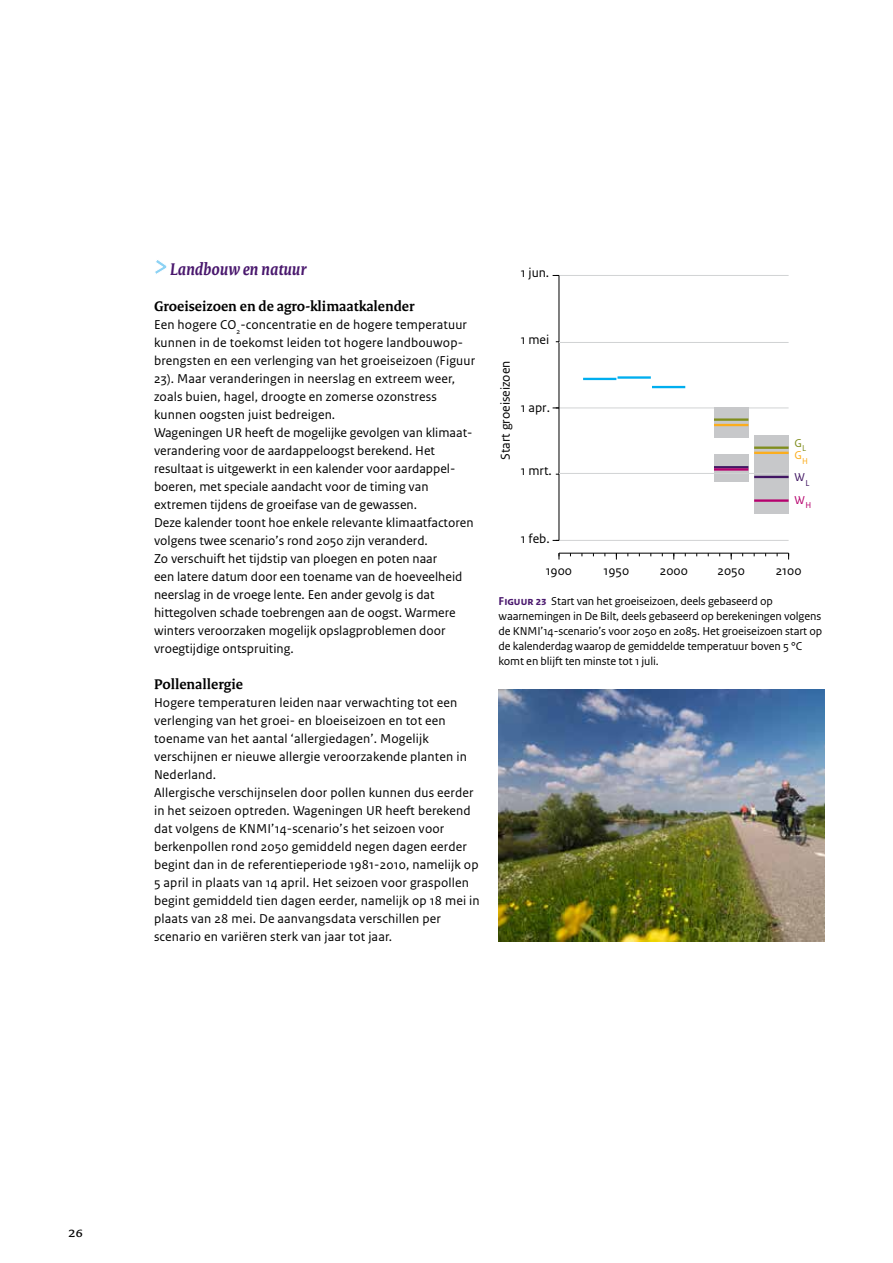
<style>
.page{position:relative;width:893px;height:1263px;background:#fff}
.page>*{position:absolute;margin:0;border:0;box-sizing:border-box;transform-origin:0 0}
.t1{font:italic 700 18px "Rijksoverheid Serif";color:#49176d}
.t2{font:700 15px "Rijksoverheid Serif";color:#000}
.t3{font:15px "Rijksoverheid Serif";color:#000}
.t4{font:13.5px/18px "Rijksoverheid Sans Text";letter-spacing:.01em;color:#000}
.t5{font:12px/15px "Rijksoverheid Sans Text";letter-spacing:-.01em;color:#000}
.t6{font:12px "Rijksoverheid Sans Text";color:#b6006d}
.t7{font:12px "Rijksoverheid Sans Text";color:#411663}
.t8{font:12px "Rijksoverheid Sans Text";color:#fbad1d}
.t9{font:12px "Rijksoverheid Sans Text";color:#808d1d}
.s1{font-weight:700;color:#49176d}
</style>
<div class="page">
<svg style="left:155px;top:260px;width:12px;height:14px"></svg>
<hr style="left:559px;top:540px;width:230px;height:1px;background:#d1d3d4">
<hr style="left:559px;top:408px;width:230px;height:1px;background:#d1d3d4">
<hr style="left:559px;top:275px;width:230px;height:1px;background:#d1d3d4">
<div style="left:714px;top:407px;width:34px;height:25px;background:#c7c8ca"></div>
<div style="left:714px;top:455px;width:34px;height:25px;background:#c7c8ca"></div>
<div style="left:714px;top:457px;width:34px;height:25px;background:#c7c8ca"></div>
<div style="left:714px;top:412px;width:34px;height:25px;background:#c7c8ca"></div>
<div style="left:754px;top:435px;width:35px;height:25px;background:#c7c8ca"></div>
<div style="left:754px;top:464px;width:35px;height:25px;background:#c7c8ca"></div>
<div style="left:754px;top:488px;width:35px;height:25px;background:#c7c8ca"></div>
<div style="left:754px;top:440px;width:35px;height:25px;background:#c7c8ca"></div>
<hr style="left:559px;top:553px;width:230px;height:1px;background:#000">
<hr style="left:559px;top:275px;width:1px;height:265px;background:#000">
<hr style="left:583px;top:378px;width:33px;height:2px;background:#00aeef">
<hr style="left:617px;top:376px;width:34px;height:3px;background:#00aeef">
<hr style="left:652px;top:386px;width:33px;height:2px;background:#00aeef">
<hr style="left:714px;top:424px;width:34px;height:2px;background:#fbad1d">
<hr style="left:714px;top:418px;width:34px;height:3px;background:#808d1d">
<hr style="left:714px;top:466px;width:34px;height:2px;background:#411663">
<hr style="left:714px;top:468px;width:34px;height:3px;background:#b6006d">
<hr style="left:754px;top:452px;width:35px;height:2px;background:#fbad1d">
<hr style="left:754px;top:446px;width:35px;height:3px;background:#808d1d">
<hr style="left:754px;top:476px;width:35px;height:2px;background:#411663">
<hr style="left:754px;top:499px;width:35px;height:3px;background:#b6006d">
<hr style="left:559px;top:342px;width:230px;height:1px;background:#d1d3d4">
<hr style="left:559px;top:473px;width:230px;height:1px;background:#d1d3d4">
<img style="left:498px;top:689px;width:326px;height:252px">
<h1 class="t1" style="left:170px;top:258px;width:138px">Landbouw en natuur</h1>
<p class="t2" style="left:154px;top:297px;width:262px">Groeiseizoen en de agro-klimaatkalender</p>
<p class="t4" style="left:154px;top:316px;width:323px">Een hogere CO<sub>2</sub>-concentratie en de hogere temperatuur kunnen in de toekomst leiden tot hogere landbouwop&shy;brengsten en een verlenging van het groeiseizoen (Figuur 23). Maar veranderingen in neerslag en extreem weer, zoals buien, hagel, droogte en zomerse ozonstress kunnen oogsten juist bedreigen.<br>Wageningen UR heeft de mogelijke gevolgen van klimaat&shy;verandering voor de aardappeloogst berekend. Het resultaat is uitgewerkt in een kalender voor aardappel&shy;boeren, met speciale aandacht voor de timing van extremen tijdens de groeifase van de gewassen.<br>Deze kalender toont hoe enkele relevante klimaatfactoren volgens twee scenario’s rond 2050 zijn veranderd.<br>Zo verschuift het tijdstip van ploegen en poten naar<br>een latere datum door een toename van de hoeveelheid neerslag in de vroege lente. Een ander gevolg is dat hittegolven schade toebrengen aan de oogst. Warmere winters veroorzaken mogelijk opslagproblemen door vroegtijdige ontspruiting.</p>
<p class="t2" style="left:154px;top:675px;width:90px">Pollenallergie</p>
<p class="t4" style="left:154px;top:694px;width:327px">Hogere temperaturen leiden naar verwachting tot een verlenging van het groei- en bloeiseizoen en tot een toename van het aantal ‘allergiedagen’. Mogelijk verschijnen er nieuwe allergie veroorzakende planten in Nederland.<br>Allergische verschijnselen door pollen kunnen dus eerder in het seizoen optreden. Wageningen UR heeft berekend dat volgens de KNMI’14-scenario’s het seizoen voor berkenpollen rond 2050 gemiddeld negen dagen eerder begint dan in de referentieperiode 1981-2010, namelijk op 5 april in plaats van 14 april. Het seizoen voor graspollen begint gemiddeld tien dagen eerder, namelijk op 18 mei in plaats van 28 mei. De aanvangsdata verschillen per scenario en variëren sterk van jaar tot jaar.</p>
<p class="t4" style="left:521px;top:264px;width:30px">1 jun.</p>
<p class="t4" style="left:497px;top:460px;width:101px;rotate:-90deg">Start groeiseizoen</p>
<p class="t4" style="left:521px;top:331px;width:30px">1 mei</p>
<p class="t4" style="left:521px;top:399px;width:31px">1 apr.</p>
<p class="t4" style="left:521px;top:462px;width:32px">1 mrt.</p>
<p class="t9" style="left:794px;top:436px;width:13px">G<sub>L</sub></p>
<p class="t8" style="left:794px;top:448px;width:15px">G<sub>H</sub></p>
<p class="t7" style="left:794px;top:470px;width:17px">W<sub>L</sub></p>
<p class="t6" style="left:794px;top:493px;width:19px">W<sub>H</sub></p>
<p class="t4" style="left:521px;top:530px;width:30px">1 feb.</p>
<p class="t4" style="left:546px;top:562px;width:28px">1900</p>
<p class="t4" style="left:603px;top:562px;width:27px">1950</p>
<p class="t4" style="left:660px;top:562px;width:30px">2000</p>
<p class="t4" style="left:717px;top:562px;width:29px">2050</p>
<p class="t4" style="left:776px;top:562px;width:27px">2100</p>
<p class="t5" style="left:499px;top:594px;width:325px"><span class="s1">Figuur 23</span> Start van het groeiseizoen, deels gebaseerd op waarnemingen in De Bilt, deels gebaseerd op berekeningen volgens de KNMI’14-scenario’s voor 2050 en 2085. Het groeiseizoen start op de kalenderdag waarop de gemiddelde temperatuur boven 5 °C komt en blijft ten minste tot 1 juli.</p>
<p class="t3" style="left:68px;top:1223px;width:16px">26</p>
</div>
